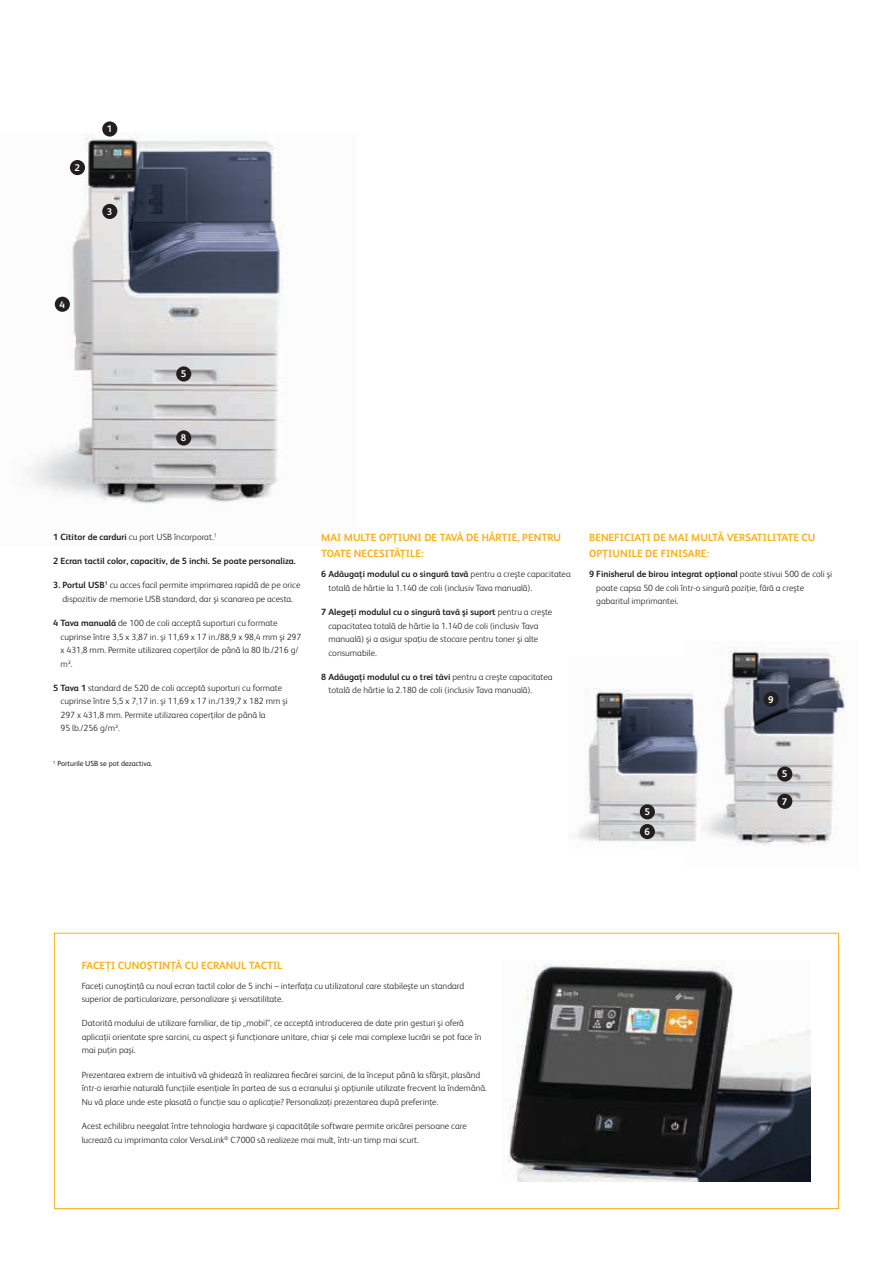
<style>
.page{position:relative;width:893px;height:1263px;background:#fff}
.page>*{position:absolute;margin:0;border:0;box-sizing:border-box;transform-origin:0 0}
.t1{font:700 10.5px/16.5px "Xerox Sans";color:#faaf18}
.t2{font:700 9.75px/19.6px "Xerox Sans";color:#fff}
.t3{font:300 9px/13.5px "Xerox Sans";color:#231f20}
.t4{font:700 9px "Xerox Sans";color:#231f20}
.t5{font:7.5px "Xerox Sans";color:#231f20}
.s1{font-weight:700}
</style>
<div class="page">
<img style="left:27px;top:132px;width:256px;height:372px">
<img style="left:701px;top:647px;width:145px;height:199px">
<div style="left:777px;top:766px;width:15px;height:16px;background:#231f20;border-radius:50%"></div>
<div style="left:777px;top:794px;width:15px;height:15px;background:#231f20;border-radius:50%"></div>
<div style="left:764px;top:692px;width:15px;height:15px;background:#231f20;border-radius:50%"></div>
<img style="left:577px;top:688px;width:123px;height:154px">
<div style="left:640px;top:804px;width:15px;height:15px;background:#231f20;border-radius:50%"></div>
<div style="left:640px;top:824px;width:15px;height:15px;background:#231f20;border-radius:50%"></div>
<div style="left:102px;top:121px;width:15px;height:16px;background:#231f20;border-radius:50%"></div>
<div style="left:102px;top:204px;width:15px;height:15px;background:#231f20;border-radius:50%"></div>
<div style="left:70px;top:160px;width:15px;height:15px;background:#231f20;border-radius:50%"></div>
<div style="left:55px;top:297px;width:15px;height:15px;background:#231f20;border-radius:50%"></div>
<div style="left:176px;top:366px;width:15px;height:15px;background:#231f20;border-radius:50%"></div>
<div style="left:176px;top:430px;width:15px;height:15px;background:#231f20;border-radius:50%"></div>
<img style="left:508px;top:963px;width:303px;height:218px">
<p class="t2" style="left:74px;top:157px;width:7px">2</p>
<p class="t2" style="left:107px;top:119px;width:7px">1</p>
<p class="t2" style="left:107px;top:201px;width:7px">3</p>
<p class="t2" style="left:59px;top:294px;width:7px">4</p>
<p class="t2" style="left:181px;top:364px;width:7px">5</p>
<p class="t2" style="left:181px;top:428px;width:7px">8</p>
<p class="t3" style="left:53px;top:529px;width:165px"><span class="s1">1 Cititor de carduri</span> cu port USB încorporat.<sup>1</sup></p>
<p class="t4" style="left:53px;top:555px;width:244px">2 Ecran tactil color, capacitiv, de 5 inchi. Se poate personaliza.</p>
<p class="t3" style="left:53px;top:578px;width:249px;text-align:center"><span class="s1">3. Portul USB</span><sup>1</sup> cu acces facil permite imprimarea rapidă de pe orice dispozitiv de memorie USB standard, dar şi scanarea pe acesta.</p>
<p class="t3" style="left:61px;top:616px;width:242px;text-indent:-7px"><span class="s1">4 Tava manuală</span> de 100 de coli acceptă suporturi cu formate cuprinse între 3,5 x 3,87 in. şi 11,69 x 17 in./88,9 x 98,4 mm şi 297 x 431,8 mm. Permite utilizarea coperţilor de până la 80 lb./216 g/ m².</p>
<p class="t3" style="left:61px;top:681px;width:229px;text-indent:-7px"><span class="s1">5 Tava 1</span> standard de 520 de coli acceptă suporturi cu formate cuprinse între 5,5 x 7,17 in. şi 11,69 x 17 in./139,7 x 182 mm şi 297 x 431,8 mm. Permite utilizarea coperţilor de până la<br>95 lb./256 g/m².</p>
<p class="t5" style="left:53px;top:759px;width:101px"><sup>1</sup> Porturile USB se pot dezactiva.</p>
<p class="t1" style="left:321px;top:528px;width:241px">MAI MULTE OPŢIUNI DE TAVĂ DE HÂRTIE, PENTRU<br>TOATE NECESITĂŢILE:</p>
<p class="t3" style="left:328px;top:567px;width:244px;text-indent:-7px"><span class="s1">6 Adăugaţi modulul cu o singură tavă</span> pentru a creşte capacitatea totală de hârtie la 1.140 de coli (inclusiv Tava manuală).</p>
<p class="t3" style="left:328px;top:605px;width:225px;text-indent:-7px"><span class="s1">7 Alegeţi modulul cu o singură tavă şi suport</span> pentru a creşte capacitatea totală de hârtie la 1.140 de coli (inclusiv Tava manuală) şi a asigur spaţiu de stocare pentru toner şi alte consumabile.</p>
<p class="t3" style="left:328px;top:670px;width:226px;text-indent:-7px"><span class="s1">8 Adăugaţi modulul cu o trei tăvi</span> pentru a creşte capacitatea totală de hârtie la 2.180 de coli (inclusiv Tava manuală).</p>
<p class="t1" style="left:589px;top:528px;width:228px">BENEFICIAŢI DE MAI MULTĂ VERSATILITATE CU<br>OPŢIUNILE DE FINISARE:</p>
<p class="t3" style="left:596px;top:567px;width:237px;text-indent:-7px"><span class="s1">9 Finisherul de birou integrat opţional</span> poate stivui 500 de coli şi poate capsa 50 de coli într-o singură poziţie, fără a creşte gabaritul imprimantei.</p>
<p class="t2" style="left:768px;top:689px;width:7px">9</p>
<p class="t2" style="left:644px;top:802px;width:7px">5<br>6</p>
<p class="t2" style="left:782px;top:764px;width:7px">5</p>
<p class="t2" style="left:782px;top:791px;width:7px">7</p>
<p class="t1" style="left:82px;top:956px;width:202px">FACEŢI CUNOŞTINŢĂ CU ECRANUL TACTIL</p>
<p class="t3" style="left:82px;top:978px;width:384px">Faceţi cunoştinţă cu noul ecran tactil color de 5 inchi – interfaţa cu utilizatorul care stabileşte un standard superior de particularizare, personalizare şi versatilitate.</p>
<p class="t3" style="left:82px;top:1016px;width:401px">Datorită modului de utilizare familiar, de tip „mobil”, ce acceptă introducerea de date prin gesturi şi oferă aplicaţii orientate spre sarcini, cu aspect şi funcţionare unitare, chiar şi cele mai complexe lucrări se pot face în mai puţin paşi.</p>
<p class="t3" style="left:82px;top:1067px;width:407px">Prezentarea extrem de intuitivă vă ghidează în realizarea fiecărei sarcini, de la început până la sfârşit, plasând într-o ierarhie naturală funcţiile esenţiale în partea de sus a ecranului şi opţiunile utilizate frecvent la îndemână.<br>Nu vă place unde este plasată o funcţie sau o aplicaţie? Personalizaţi prezentarea după preferinţe.</p>
<p class="t3" style="left:82px;top:1119px;width:387px">Acest echilibru neegalat între tehnologia hardware şi capacităţile software permite oricărei persoane care lucrează cu imprimanta color VersaLink<sup>®</sup> C7000 să realizeze mai mult, într-un timp mai scurt.</p>
</div>
